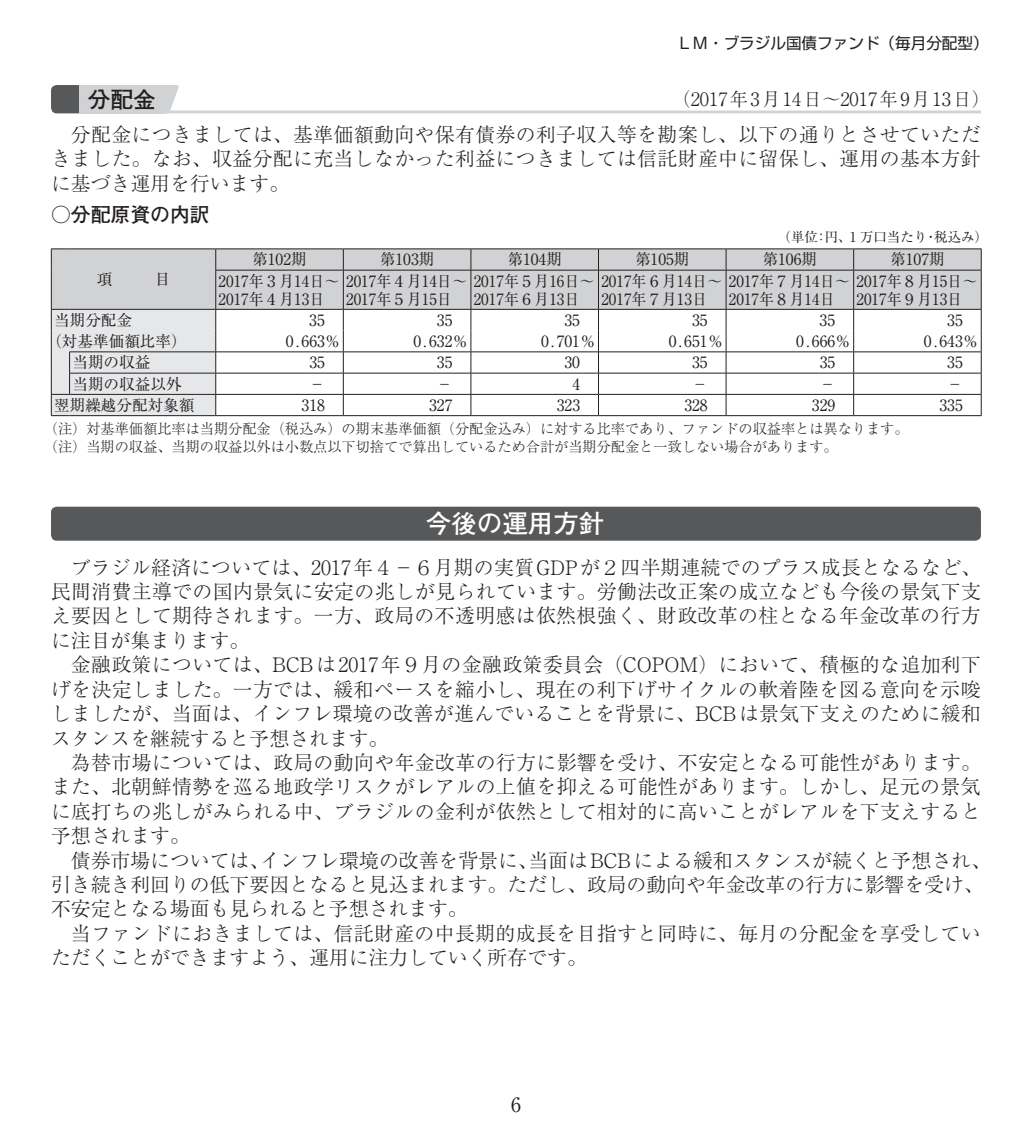
<style>
.page{position:relative;width:1032px;height:1134px;background:#fff}
.page>*{position:absolute;margin:0;border:0;box-sizing:border-box;transform-origin:0 0}
.t1{font:700 25.6px "Futo Go B101 Pr 6 N";color:#fff}
.t2{font:700 22.6px "Futo Go B101 Pr 6 N";color:#231f20}
.t3{font:300 19.8px/24.4px "Ryumin Pr 6 N";letter-spacing:.005em;color:#231f20;text-align:justify}
.t4{font:700 19.8px "Futo Go B101 Pr 6 N";color:#231f20}
.t5{font:19.8px "Ryumin Pr 6 N";color:#231f20}
.t6{font:300 18.4px "Ryumin Pr 6 N";letter-spacing:.125em;color:#231f20}
.t7{font:15.6px/21.2px "Ryumin Pr 6 N";color:#231f20}
.t8{font:15.6px "Shin Go Pr 6 N";color:#231f20}
.t9{font:300 14.2px/18.2px "Ryumin Pr 6 N";color:#231f20}
.t10{font:13.4px "Ryumin Pr 6 N";color:#231f20}
</style>
<div class="page">
<hr style="left:79px;top:111px;width:902px;height:2px;background:#d1d2d4">
<svg style="left:51px;top:85px;width:28px;height:28px"></svg>
<div style="left:79px;top:85px;width:85px;height:28px;background:#d1d2d4"></div>
<svg style="left:164px;top:85px;width:15px;height:26px"></svg>
<div style="left:52px;top:250px;width:929px;height:59px;background:#d1d2d4"></div>
<svg style="left:343px;top:310px;width:1px;height:105px"></svg>
<svg style="left:470px;top:310px;width:1px;height:105px"></svg>
<svg style="left:598px;top:310px;width:1px;height:105px"></svg>
<svg style="left:726px;top:310px;width:1px;height:105px"></svg>
<svg style="left:853px;top:310px;width:1px;height:105px"></svg>
<svg style="left:981px;top:310px;width:1px;height:105px"></svg>
<hr style="left:70px;top:249px;width:146px;height:1px;background:#231f20">
<hr style="left:216px;top:249px;width:127px;height:1px;background:#231f20">
<svg style="left:215px;top:249px;width:1px;height:21px"></svg>
<hr style="left:343px;top:249px;width:128px;height:1px;background:#231f20">
<svg style="left:343px;top:249px;width:1px;height:21px"></svg>
<hr style="left:471px;top:249px;width:127px;height:1px;background:#231f20">
<svg style="left:470px;top:249px;width:1px;height:21px"></svg>
<hr style="left:598px;top:249px;width:128px;height:1px;background:#231f20">
<svg style="left:598px;top:249px;width:1px;height:21px"></svg>
<hr style="left:726px;top:249px;width:128px;height:1px;background:#231f20">
<svg style="left:726px;top:249px;width:1px;height:21px"></svg>
<hr style="left:854px;top:249px;width:127px;height:1px;background:#231f20">
<svg style="left:853px;top:249px;width:1px;height:21px"></svg>
<svg style="left:981px;top:249px;width:1px;height:21px"></svg>
<hr style="left:215px;top:270px;width:128px;height:1px;background:#231f20">
<hr style="left:215px;top:270px;width:1px;height:39px;background:#231f20">
<hr style="left:343px;top:270px;width:128px;height:1px;background:#231f20">
<hr style="left:343px;top:270px;width:1px;height:39px;background:#231f20">
<hr style="left:471px;top:270px;width:127px;height:1px;background:#231f20">
<hr style="left:470px;top:270px;width:1px;height:39px;background:#231f20">
<hr style="left:598px;top:270px;width:128px;height:1px;background:#231f20">
<hr style="left:598px;top:270px;width:1px;height:39px;background:#231f20">
<hr style="left:726px;top:270px;width:128px;height:1px;background:#231f20">
<hr style="left:726px;top:270px;width:1px;height:39px;background:#231f20">
<hr style="left:854px;top:270px;width:127px;height:1px;background:#231f20">
<hr style="left:853px;top:270px;width:1px;height:39px;background:#231f20">
<hr style="left:981px;top:270px;width:1px;height:39px;background:#231f20">
<hr style="left:216px;top:309px;width:127px;height:1px;background:#231f20">
<hr style="left:343px;top:309px;width:128px;height:1px;background:#231f20">
<hr style="left:471px;top:309px;width:127px;height:1px;background:#231f20">
<hr style="left:598px;top:309px;width:128px;height:1px;background:#231f20">
<hr style="left:726px;top:309px;width:128px;height:1px;background:#231f20">
<hr style="left:854px;top:309px;width:127px;height:1px;background:#231f20">
<hr style="left:216px;top:351px;width:127px;height:1px;background:#231f20">
<hr style="left:343px;top:351px;width:128px;height:1px;background:#231f20">
<hr style="left:471px;top:351px;width:127px;height:1px;background:#231f20">
<hr style="left:598px;top:351px;width:128px;height:1px;background:#231f20">
<hr style="left:726px;top:351px;width:128px;height:1px;background:#231f20">
<hr style="left:854px;top:351px;width:127px;height:1px;background:#231f20">
<hr style="left:216px;top:373px;width:127px;height:1px;background:#231f20">
<hr style="left:343px;top:373px;width:128px;height:1px;background:#231f20">
<hr style="left:471px;top:373px;width:127px;height:1px;background:#231f20">
<hr style="left:598px;top:373px;width:128px;height:1px;background:#231f20">
<hr style="left:726px;top:373px;width:128px;height:1px;background:#231f20">
<hr style="left:854px;top:373px;width:127px;height:1px;background:#231f20">
<hr style="left:216px;top:394px;width:127px;height:1px;background:#231f20">
<hr style="left:343px;top:394px;width:128px;height:1px;background:#231f20">
<hr style="left:471px;top:394px;width:127px;height:1px;background:#231f20">
<hr style="left:598px;top:394px;width:128px;height:1px;background:#231f20">
<hr style="left:726px;top:394px;width:128px;height:1px;background:#231f20">
<hr style="left:854px;top:394px;width:127px;height:1px;background:#231f20">
<svg style="left:51px;top:309px;width:165px;height:107px;background:#dcdddf"></svg>
<hr style="left:70px;top:415px;width:146px;height:1px;background:#231f20">
<hr style="left:216px;top:415px;width:127px;height:1px;background:#231f20">
<hr style="left:343px;top:415px;width:128px;height:1px;background:#231f20">
<hr style="left:471px;top:415px;width:127px;height:1px;background:#231f20">
<hr style="left:598px;top:415px;width:128px;height:1px;background:#231f20">
<hr style="left:726px;top:415px;width:128px;height:1px;background:#231f20">
<hr style="left:854px;top:415px;width:127px;height:1px;background:#231f20">
<svg style="left:51px;top:249px;width:19px;height:21px"></svg>
<hr style="left:51px;top:270px;width:1px;height:39px;background:#231f20">
<div style="left:51px;top:507px;width:930px;height:34px;background:#57585a;border-radius:6px"></div>
<p class="t8" style="left:677px;top:30px;width:313px">ＬＭ・ブラジル国債ファンド（毎月分配型）</p>
<p class="t2" style="left:88px;top:81px;width:70px">分配金</p>
<p class="t6" style="left:672px;top:85px;width:319px">（2017年3月14日～2017年9月13日）</p>
<p class="t3" style="left:51px;top:121px;width:931px;text-indent:20px">分配金につきましては、基準価額動向や保有債券の利子収入等を勘案し、以下の通りとさせていただきました。なお、収益分配に充当しなかった利益につきましては信託財産中に留保し、運用の基本方針に基づき運用を行います。</p>
<p class="t4" style="left:51px;top:198px;width:160px">○分配原資の内訳</p>
<p class="t10" style="left:777px;top:226px;width:212px">（単位：円、1 万口当たり・税込み）</p>
<p class="t7" style="left:97px;top:268px;width:17px">項</p>
<p class="t7" style="left:155px;top:268px;width:17px">目</p>
<p class="t7" style="left:219px;top:248px;width:760px;text-indent:671px">第107期<br>2017年3月14日～ 2017年4月14日～ 2017年5月16日～ 2017年6月14日～ 2017年7月14日～ 2017年8月15日～</p>
<p class="t7" style="left:219px;top:287px;width:107px">2017年4月13日</p>
<p class="t7" style="left:346px;top:287px;width:107px">2017年5月15日</p>
<p class="t7" style="left:474px;top:287px;width:107px">2017年6月13日</p>
<p class="t7" style="left:601px;top:287px;width:107px">2017年7月13日</p>
<p class="t7" style="left:729px;top:287px;width:107px">2017年8月14日</p>
<p class="t7" style="left:856px;top:287px;width:107px">2017年9月13日</p>
<p class="t7" style="left:252px;top:248px;width:56px">第102期</p>
<p class="t7" style="left:380px;top:248px;width:56px">第103期</p>
<p class="t7" style="left:507px;top:248px;width:56px">第104期</p>
<p class="t7" style="left:635px;top:248px;width:56px">第105期</p>
<p class="t7" style="left:762px;top:248px;width:56px">第106期</p>
<p class="t7" style="left:54px;top:309px;width:79px">当期分配金</p>
<p class="t7" style="left:309px;top:309px;width:17px">35</p>
<p class="t7" style="left:437px;top:309px;width:17px">35</p>
<p class="t7" style="left:564px;top:309px;width:17px">35</p>
<p class="t7" style="left:692px;top:309px;width:17px">35</p>
<p class="t7" style="left:820px;top:309px;width:17px">35</p>
<p class="t7" style="left:947px;top:309px;width:17px">35</p>
<p class="t7" style="left:46px;top:330px;width:142px">（対基準価額比率）</p>
<p class="t7" style="left:286px;top:330px;width:56px">0.663％</p>
<p class="t7" style="left:413px;top:330px;width:56px">0.632％</p>
<p class="t7" style="left:541px;top:330px;width:56px">0.701％</p>
<p class="t7" style="left:669px;top:330px;width:56px">0.651％</p>
<p class="t7" style="left:796px;top:330px;width:56px">0.666％</p>
<p class="t7" style="left:924px;top:330px;width:56px">0.643％</p>
<p class="t7" style="left:72px;top:351px;width:79px">当期の収益</p>
<p class="t7" style="left:309px;top:351px;width:17px">35</p>
<p class="t7" style="left:437px;top:351px;width:17px">35</p>
<p class="t7" style="left:564px;top:351px;width:17px">30</p>
<p class="t7" style="left:692px;top:351px;width:17px">35</p>
<p class="t7" style="left:820px;top:351px;width:17px">35</p>
<p class="t7" style="left:947px;top:351px;width:17px">35</p>
<p class="t7" style="left:72px;top:372px;width:111px">当期の収益以外</p>
<p class="t7" style="left:309px;top:372px;width:17px">－</p>
<p class="t7" style="left:437px;top:372px;width:17px">－</p>
<p class="t7" style="left:572px;top:372px;width:9px">4</p>
<p class="t7" style="left:692px;top:372px;width:17px">－</p>
<p class="t7" style="left:820px;top:372px;width:17px">－</p>
<p class="t7" style="left:947px;top:372px;width:17px">－</p>
<p class="t7" style="left:54px;top:394px;width:142px">翌期繰越分配対象額</p>
<p class="t7" style="left:302px;top:394px;width:25px">318</p>
<p class="t7" style="left:429px;top:394px;width:25px">327</p>
<p class="t7" style="left:557px;top:394px;width:25px">323</p>
<p class="t7" style="left:684px;top:394px;width:25px">328</p>
<p class="t7" style="left:812px;top:394px;width:25px">329</p>
<p class="t7" style="left:939px;top:394px;width:25px">335</p>
<p class="t9" style="left:44px;top:419px;width:866px">（注）対基準価額比率は当期分配金（税込み）の期末基準価額（分配金込み）に対する比率であり、ファンドの収益率とは異なります。（注）当期の収益、当期の収益以外は小数点以下切捨てで算出しているため合計が当期分配金と一致しない場合があります。</p>
<p class="t1" style="left:426px;top:503px;width:180px">今後の運用方針</p>
<p class="t3" style="left:51px;top:554px;width:931px;text-indent:20px">ブラジル経済については、2017年４－６月期の実質GDPが２四半期連続でのプラス成長となるなど、民間消費主導での国内景気に安定の兆しが見られています。労働法改正案の成立なども今後の景気下支え要因として期待されます。一方、政局の不透明感は依然根強く、財政改革の柱となる年金改革の行方に注目が集まります。</p>
<p class="t3" style="left:51px;top:651px;width:931px;text-indent:20px">金融政策については、BCBは2017年９月の金融政策委員会（COPOM）において、積極的な追加利下げを決定しました。一方では、緩和ペースを縮小し、現在の利下げサイクルの軟着陸を図る意向を示唆しましたが、当面は、インフレ環境の改善が進んでいることを背景に、BCBは景気下支えのために緩和スタンスを継続すると予想されます。</p>
<p class="t3" style="left:51px;top:749px;width:931px;text-indent:20px">為替市場については、政局の動向や年金改革の行方に影響を受け、不安定となる可能性があります。また、北朝鮮情勢を巡る地政学リスクがレアルの上値を抑える可能性があります。しかし、足元の景気に底打ちの兆しがみられる中、ブラジルの金利が依然として相対的に高いことがレアルを下支えすると予想されます。</p>
<p class="t3" style="left:51px;top:847px;width:941px;text-align:left;text-indent:20px">債券市場については、インフレ環境の改善を背景に、当面はBCBによる緩和スタンスが続くと予想され、引き続き利回りの低下要因となると見込まれます。ただし、政局の動向や年金改革の行方に影響を受け、不安定となる場面も見られると予想されます。</p>
<p class="t3" style="left:51px;top:920px;width:931px;text-indent:20px">当ファンドにおきましては、信託財産の中長期的成長を目指すと同時に、毎月の分配金を享受していただくことができますよう、運用に注力していく所存です。</p>
<p class="t5" style="left:511px;top:1089px;width:11px">6</p>
</div>
